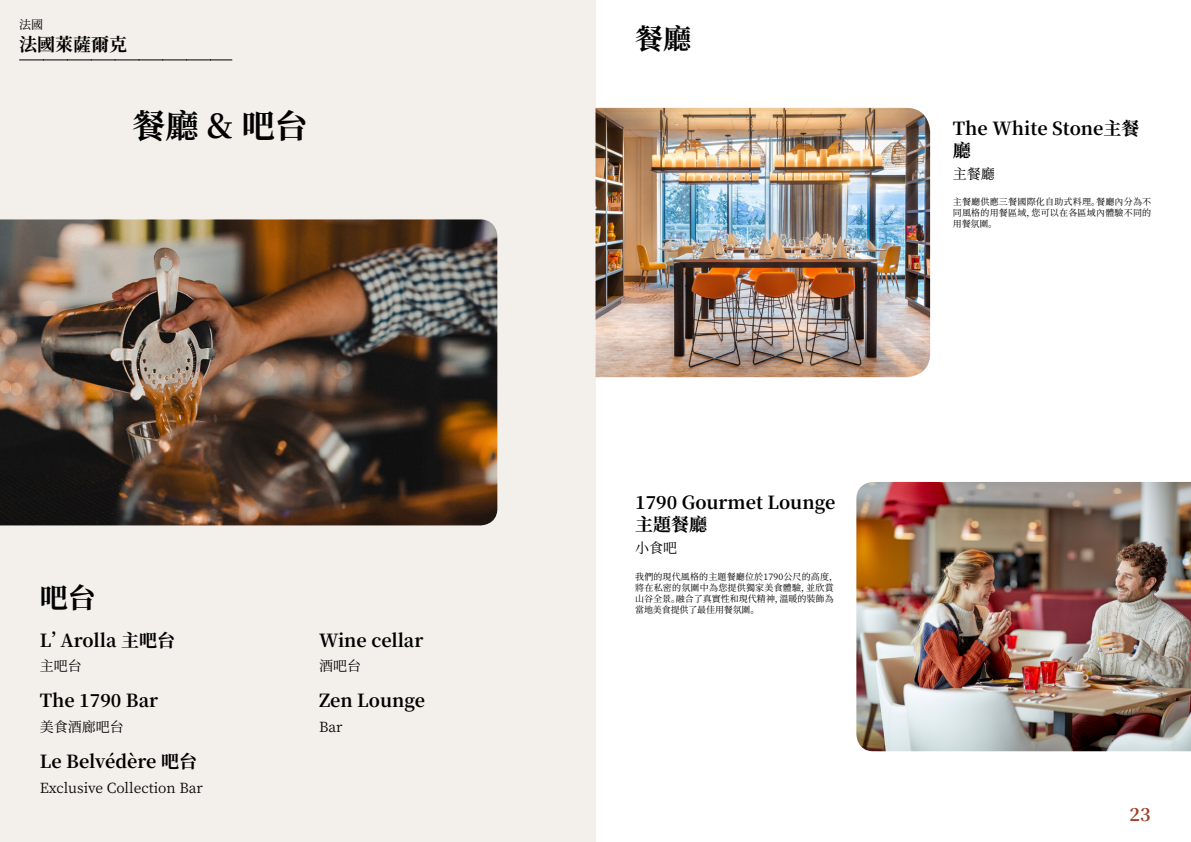
<style>
.page{position:relative;width:1191px;height:842px;background:#fff}
.page>*{position:absolute;margin:0;border:0;box-sizing:border-box;transform-origin:0 0}
.t1{font:700 33px "Noto Serif SC";color:#000}
.t2{font:700 28px "Noto Serif SC";color:#000}
.t3{font:700 18px/22px "Noto Serif SC";color:#000}
.t4{font:700 18px "Noto Serif SC";color:#9d432c}
.t5{font:14px "Noto Serif SC";color:#000}
.t6{font:12px "Noto Serif SC";color:#000}
.t7{font:9px/11px "Noto Serif SC";letter-spacing:.025em;color:#000;text-align:justify}
</style>
<div class="page">
<div style="left:0;top:0;width:595px;height:842px;background:#f3f0ec"></div>
<img style="left:0;top:219px;width:497px;height:306px">
<img style="left:595px;top:108px;width:335px;height:269px">
<img style="left:856px;top:482px;width:335px;height:269px">
<svg style="left:20px;top:60px;width:212px;height:1px"></svg>
<h3 class="t6" style="left:19px;top:17px;width:25px">法國</h3>
<h3 class="t3" style="left:19px;top:33px;width:110px">法國萊薩爾克</h3>
<h1 class="t1" style="left:133px;top:107px;width:177px">餐廳 &amp; 吧台</h1>
<h2 class="t2" style="left:40px;top:582px;width:57px">吧台</h2>
<h3 class="t3" style="left:40px;top:629px;width:137px">L’Arolla 主吧台</h3>
<h3 class="t5" style="left:40px;top:658px;width:43px">主吧台</h3>
<h3 class="t3" style="left:40px;top:690px;width:120px">The 1790 Bar</h3>
<h3 class="t5" style="left:40px;top:719px;width:85px">美食酒廊吧台</h3>
<h3 class="t3" style="left:40px;top:751px;width:159px">Le Belvédère 吧台</h3>
<h3 class="t5" style="left:40px;top:779px;width:165px">Exclusive Collection Bar</h3>
<h3 class="t3" style="left:319px;top:629px;width:106px">Wine cellar</h3>
<h3 class="t5" style="left:319px;top:658px;width:43px">酒吧台</h3>
<h3 class="t3" style="left:319px;top:690px;width:108px">Zen Lounge</h3>
<h3 class="t5" style="left:319px;top:719px;width:25px">Bar</h3>
<h2 class="t2" style="left:635px;top:23px;width:57px">餐廳</h2>
<h3 class="t3" style="left:635px;top:492px;width:202px">1790 Gourmet Lounge主題餐廳</h3>
<h3 class="t5" style="left:635px;top:540px;width:43px">小食吧</h3>
<p class="t7" style="left:635px;top:571px;width:204px;text-align:left">我們的現代風格的主題餐廳位於1790公尺的高度，將在私密的氛圍中為您提供獨家美食體驗，並欣賞山谷全景。融合了真實性和現代精神，溫暖的裝飾為當地美食提供了最佳用餐氛圍。</p>
<h3 class="t3" style="left:952px;top:118px;width:188px">The White Stone主餐廳</h3>
<h3 class="t5" style="left:952px;top:166px;width:43px">主餐廳</h3>
<p class="t7" style="left:952px;top:197px;width:200px">主餐廳供應三餐國際化自助式料理。餐廳內分為不同風格的用餐區域，您可以在各區域內體驗不同的用餐氛圍。</p>
<h3 class="t4" style="left:1129px;top:804px;width:23px">23</h3>
</div>
